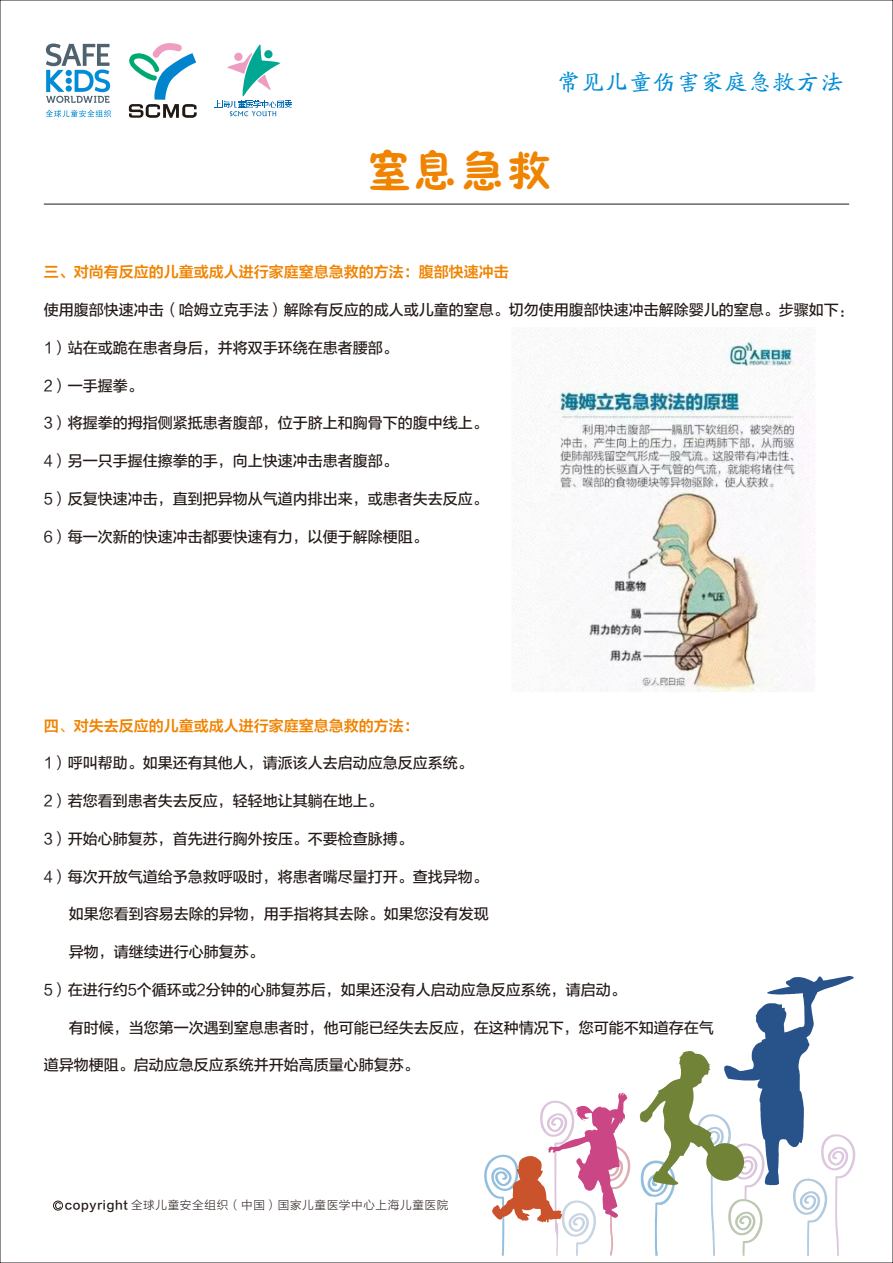
<style>
.page{position:relative;width:893px;height:1263px;background:#fff}
.page>*{position:absolute;margin:0;border:0;box-sizing:border-box;transform-origin:0 0}
.t1{font:44.55px "FZSEK GBK1 0";color:#f08300}
.t2{font:22.65px "FZBWKSJW GB1 0";letter-spacing:.055em;color:#008cd6}
.t3{font:15px "FZLTZHUNHK GBK1 0";color:#231916}
.t4{font:15px "FZLTZCHK GBK1 0";color:#f08300}
.t5{font:11.55px "FZLTKHK GBK1 0";letter-spacing:.055em;color:#231916}
.s1{font-family:"FZLTHK GBK1 0"}
.s2{font-family:"FZLTZHFW GB1 0"}
</style>
<div class="page">
<svg style="left:640px;top:976px;width:216px;height:280px"></svg>
<svg style="left:484px;top:1092px;width:147px;height:164px"></svg>
<svg style="left:43px;top:203px;width:807px;height:2px;background:#908b89"></svg>
<img style="left:512px;top:328px;width:303px;height:364px">
<div style="left:53px;top:1201px;width:10px;height:9px;border:1px solid #231916;border-radius:50%"></div>
<svg style="left:55px;top:1202px;width:6px;height:7px"></svg>
<svg style="left:128px;top:43px;width:69px;height:75px"></svg>
<svg style="left:46px;top:110px;width:65px;height:7px"></svg>
<svg style="left:46px;top:44px;width:64px;height:59px"></svg>
<svg style="left:214px;top:45px;width:78px;height:71px"></svg>
<h2 class="t2" style="left:557px;top:70px;width:287px">常见儿童伤害家庭急救方法</h2>
<h1 class="t1" style="left:366px;top:146px;width:187px">窒息急救</h1>
<p class="t4" style="left:44px;top:264px;width:466px">三、对尚有反应的儿童或成人进行家庭窒息急救的方法：腹部快速冲击</p>
<p class="t3" style="left:44px;top:302px;width:812px">使用腹部快速冲击（哈姆立克手法）解除有反应的成人或儿童的窒息。切勿使用腹部快速冲击解除婴儿的窒息。步骤如下：</p>
<p class="t3" style="left:44px;top:339px;width:356px">1） 站在或跪在患者身后，并将双手环绕在患者腰部。</p>
<p class="t3" style="left:44px;top:377px;width:100px">2） 一手握拳。</p>
<p class="t3" style="left:44px;top:415px;width:446px">3） 将握拳的拇指侧紧抵患者腹部，位于脐上和胸骨下的腹中线上。</p>
<p class="t3" style="left:44px;top:453px;width:356px">4） 另一只手握住擦拳的手，向上快速冲击患者腹部。</p>
<p class="t3" style="left:44px;top:490px;width:446px">5） 反复快速冲击，直到把异物从气道内排出来，或患者失去反应。</p>
<p class="t3" style="left:44px;top:528px;width:386px">6） 每一次新的快速冲击都要快速有力，以便于解除梗阻。</p>
<p class="t4" style="left:44px;top:717px;width:377px">四<span class="s1">、</span>对失去反应的儿童或成人进行家庭窒息急救的方法：</p>
<p class="t3" style="left:44px;top:755px;width:431px">1）呼叫帮助。如果还有其他人，请派该人去启动应急反应系统。</p>
<p class="t3" style="left:44px;top:793px;width:340px">2）若您看到患者失去反应，轻轻地让其躺在地上。</p>
<p class="t3" style="left:44px;top:830px;width:371px">3）开始心肺复苏，首先进行胸外按压。不要检查脉搏。</p>
<p class="t3" style="left:44px;top:868px;width:446px">4）每次开放气道给予急救呼吸时，将患者嘴尽量打开。查找异物。</p>
<p class="t3" style="left:69px;top:906px;width:421px">如果您看到容易去除的异物，用手指将其去除。如果您没有发现</p>
<p class="t3" style="left:69px;top:944px;width:196px">异物，请继续进行心肺复苏。</p>
<p class="t3" style="left:44px;top:981px;width:583px">5）在进行约5个循环或2分钟的心肺复苏后，如果还没有人启动应急反应系统，请启动。</p>
<p class="t3" style="left:69px;top:1019px;width:646px">有时候，当您第一次遇到窒息患者时，他可能已经失去反应，在这种情况下，您可能不知道存在气</p>
<p class="t3" style="left:44px;top:1057px;width:377px">道异物梗阻。启动应急反应系统并开始高质量心肺复苏。</p>
<p class="t5" style="left:65px;top:1198px;width:385px"><span class="s2">copyright</span> 全球儿童安全组织（中国）国家儿童医学中心上海儿童医院</p>
</div>
